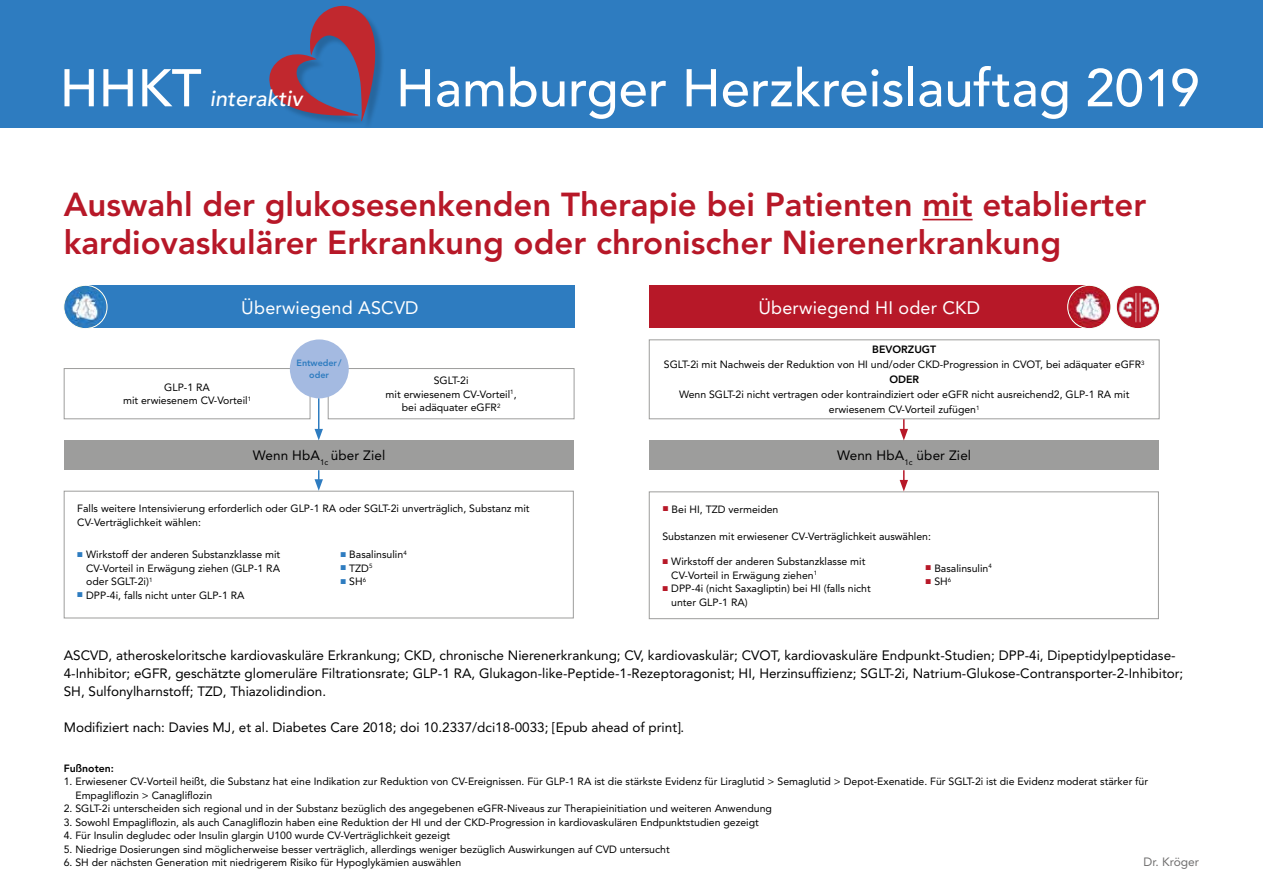
<style>
.page{position:relative;width:1263px;height:893px;background:#fff}
.page>*{position:absolute;margin:0;border:0;box-sizing:border-box;transform-origin:0 0}
.t1{font:500 52.5px "Avenir LT Std";color:#fff}
.t2{font:800 33px/37.5px "Avenir LT Std";color:#b71828}
.t3{font:italic 500 21.75px "Avenir LT Std";color:#fff}
.t4{font:18px "Avenir LT Std";letter-spacing:.01em;color:#fff}
.t5{font:13.5px/18px "Avenir LT Std";color:#000}
.t6{font:12px "Avenir LT Std";color:#706f6f}
.t7{font:10.5px/13.5px "Avenir LT Std";color:#000}
.t8{font:800 10.5px "Avenir LT Std";color:#000}
.t9{font:800 9px/12px "Avenir LT Std";letter-spacing:-.005em;color:#2e7cc0;text-align:center}
.s1{font-weight:800}
.s2{font-family:"Arial";color:#b71828}
.s3{font-family:"Arial";color:#2e7cc0}
</style>
<div class="page">
<div style="left:0;top:0;width:1263px;height:128px;background:#2e7cc0"></div>
<div style="left:271px;top:8px;width:114px;height:123px;background:#000;opacity:.18"></div>
<svg style="left:269px;top:5px;width:106px;height:116px"></svg>
<hr style="left:922px;top:219px;width:50px;height:1px;background:#b71828">
<div style="left:64px;top:368px;width:246px;height:51px;border:1px solid #9d9d9c"></div>
<div style="left:649px;top:339px;width:510px;height:80px;border:1px solid #9d9d9c"></div>
<div style="left:64px;top:491px;width:510px;height:127px;border:1px solid #9d9d9c"></div>
<div style="left:649px;top:491px;width:510px;height:128px;border:1px solid #9d9d9c"></div>
<div style="left:64px;top:440px;width:510px;height:30px;background:#9d9d9c"></div>
<div style="left:649px;top:440px;width:510px;height:30px;background:#9d9d9c"></div>
<div style="left:328px;top:368px;width:246px;height:51px;border:1px solid #9d9d9c"></div>
<div style="left:85px;top:286px;width:489px;height:42px;background:#2e7cc0"></div>
<div style="left:649px;top:286px;width:440px;height:42px;background:#b71828"></div>
<div style="left:290px;top:339px;width:59px;height:59px;background:#a4bae1;border-radius:50%"></div>
<hr style="left:318px;top:398px;width:1px;height:33px;background:#2e7cc0">
<svg style="left:315px;top:429px;width:8px;height:11px"></svg>
<svg style="left:900px;top:419px;width:8px;height:21px"></svg>
<svg style="left:315px;top:470px;width:8px;height:21px"></svg>
<svg style="left:900px;top:470px;width:8px;height:21px"></svg>
<svg style="left:64px;top:285px;width:43px;height:44px"></svg>
<img style="left:64px;top:286px;width:43px;height:42px;border-radius:21px">
<div style="left:63px;top:285px;width:44px;height:44px;border:1px solid #fff;border-radius:50%"></div>
<svg style="left:1068px;top:285px;width:43px;height:44px"></svg>
<img style="left:1068px;top:286px;width:42px;height:42px;border-radius:21px">
<div style="left:1067px;top:285px;width:44px;height:44px;border:1px solid #fff;border-radius:50%"></div>
<svg style="left:1116px;top:285px;width:43px;height:44px"></svg>
<img style="left:1117px;top:286px;width:42px;height:42px;border-radius:21px">
<div style="left:1116px;top:285px;width:44px;height:44px;border:1px solid #fff;border-radius:50%"></div>
<h1 class="t1" style="left:60px;top:58px;width:143px">HHKT</h1>
<h3 class="t3" style="left:210px;top:86px;width:94px">interaktiv</h3>
<h1 class="t1" style="left:396px;top:58px;width:805px">Hamburger Herzkreislauftag 2019</h1>
<h2 class="t2" style="left:64px;top:186px;width:1084px">Auswahl der glukosesenkenden Therapie bei Patienten mit etablierter kardiovaskulärer Erkrankung oder chronischer Nierenerkrankung</h2>
<h3 class="t4" style="left:241px;top:297px;width:179px">Überwiegend ASCVD</h3>
<h3 class="t4" style="left:758px;top:297px;width:223px">Überwiegend HI oder CKD</h3>
<p class="t7" style="left:123px;top:381px;width:130px;text-align:center">GLP-1 RA<br>mit erwiesenem CV-Vorteil<sup>1</sup></p>
<p class="t9" style="left:297px;top:357px;width:47px">Entweder/ oder</p>
<p class="t7" style="left:386px;top:374px;width:132px;text-align:center">SGLT-2i<br>mit erwiesenem CV-Vorteil<sup>1</sup>, bei adäquater eGFR<sup>2</sup></p>
<p class="t7" style="left:664px;top:342px;width:482px;line-height:15px;text-align:center"><span class="s1">BEVORZUGT<br></span>SGLT-2i mit Nachweis der Reduktion von HI und/oder CKD-Progression in CVOT, bei adäquater eGFR<sup>3<br></sup><span class="s1">ODER</span></p>
<p class="t7" style="left:679px;top:387px;width:452px;line-height:15px;text-align:center">Wenn SGLT-2i nicht vertragen oder kontraindiziert oder eGFR nicht ausreichend2, GLP-1 RA mit erwiesenem CV-Vorteil zufügen<sup>1</sup></p>
<p class="t5" style="left:253px;top:447px;width:134px">Wenn HbA<sub>1c</sub> über Ziel</p>
<p class="t5" style="left:837px;top:447px;width:136px">Wenn HbA<sub>1c</sub> über Ziel</p>
<p class="t7" style="left:77px;top:502px;width:454px">Falls weitere Intensivierung erforderlich oder GLP-1 RA oder SGLT-2i unverträglich, Substanz mit<br>CV-Verträglichkeit wählen:</p>
<p class="t7" style="left:662px;top:503px;width:118px"><span class="s2">■</span> Bei HI, TZD vermeiden</p>
<p class="t7" style="left:662px;top:530px;width:270px">Substanzen mit erwiesener CV-Verträglichkeit auswählen:</p>
<p class="t7" style="left:86px;top:548px;width:196px;text-align:justify;text-indent:-9px"><span class="s3">■</span> Wirkstoff der anderen Substanzklasse mit CV-Vorteil in Erwägung ziehen (GLP-1 RA oder SGLT-2i)<sup>1</sup></p>
<p class="t7" style="left:77px;top:588px;width:169px"><span class="s3">■</span> DPP-4i, falls nicht unter GLP-1 RA</p>
<p class="t7" style="left:340px;top:548px;width:68px"><span class="s3">■</span> Basalinsulin<sup>4</sup></p>
<p class="t7" style="left:340px;top:561px;width:34px"><span class="s3">■</span> TZD<sup>5</sup></p>
<p class="t7" style="left:340px;top:575px;width:28px"><span class="s3">■</span> SH<sup>6</sup></p>
<p class="t7" style="left:671px;top:555px;width:196px;text-indent:-9px"><span class="s2">■</span> Wirkstoff der anderen Substanzklasse mit<br>CV-Vorteil in Erwägung ziehen<sup>1</sup></p>
<p class="t7" style="left:671px;top:582px;width:201px;text-indent:-9px"><span class="s2">■</span> DPP-4i (nicht Saxagliptin) bei HI (falls nicht unter GLP-1 RA)</p>
<p class="t7" style="left:925px;top:561px;width:68px"><span class="s2">■</span> Basalinsulin<sup>4</sup></p>
<p class="t7" style="left:925px;top:575px;width:28px"><span class="s2">■</span> SH<sup>6</sup></p>
<p class="t5" style="left:64px;top:646px;width:1121px">ASCVD, atheroskeloritsche kardiovaskuläre Erkrankung; CKD, chronische Nierenerkrankung; CV, kardiovaskulär; CVOT, kardiovaskuläre Endpunkt-Studien; DPP-4i, Dipeptidylpeptidase-<br>4-Inhibitor; eGFR, geschätzte glomeruläre Filtrationsrate; GLP-1 RA, Glukagon-like-Peptide-1-Rezeptoragonist; HI, Herzinsuffizienz; SGLT-2i, Natrium-Glukose-Contransporter-2-Inhibitor;<br>SH, Sulfonylharnstoff; TZD, Thiazolidindion.</p>
<p class="t5" style="left:64px;top:718px;width:622px">Modifiziert nach: Davies MJ, et al. Diabetes Care 2018; doi 10.2337/dci18-0033; [Epub ahead of print].</p>
<p class="t8" style="left:64px;top:762px;width:52px">Fußnoten:</p>
<p class="t7" style="left:75px;top:775px;width:1074px;text-indent:-12px">1. Erwiesener CV-Vorteil heißt, die Substanz hat eine Indikation zur Reduktion von CV-Ereignissen. Für GLP-1 RA ist die stärkste Evidenz für Liraglutid &gt; Semaglutid &gt; Depot-Exenatide. Für SGLT-2i ist die Evidenz moderat stärker für<br>Empagliflozin &gt; Canagliflozin</p>
<p class="t7" style="left:64px;top:802px;width:710px">2. SGLT-2i unterscheiden sich regional und in der Substanz bezüglich des angegebenen eGFR-Niveaus zur Therapieinitiation und weiteren Anwendung</p>
<p class="t7" style="left:64px;top:815px;width:697px">3. Sowohl Empagliflozin, als auch Canagliflozin haben eine Reduktion der HI und der CKD-Progression in kardiovaskulären Endpunktstudien gezeigt</p>
<p class="t7" style="left:64px;top:829px;width:388px">4. Für Insulin degludec oder Insulin glargin U100 wurde CV-Verträglichkeit gezeigt</p>
<p class="t7" style="left:64px;top:842px;width:607px">5. Niedrige Dosierungen sind möglicherweise besser verträglich, allerdings weniger bezüglich Auswirkungen auf CVD untersucht</p>
<p class="t7" style="left:64px;top:856px;width:399px">6. SH der nächsten Generation mit niedrigerem Risiko für Hypoglykämien auswählen</p>
<p class="t6" style="left:1143px;top:854px;width:57px">Dr. Kröger</p>
</div>
